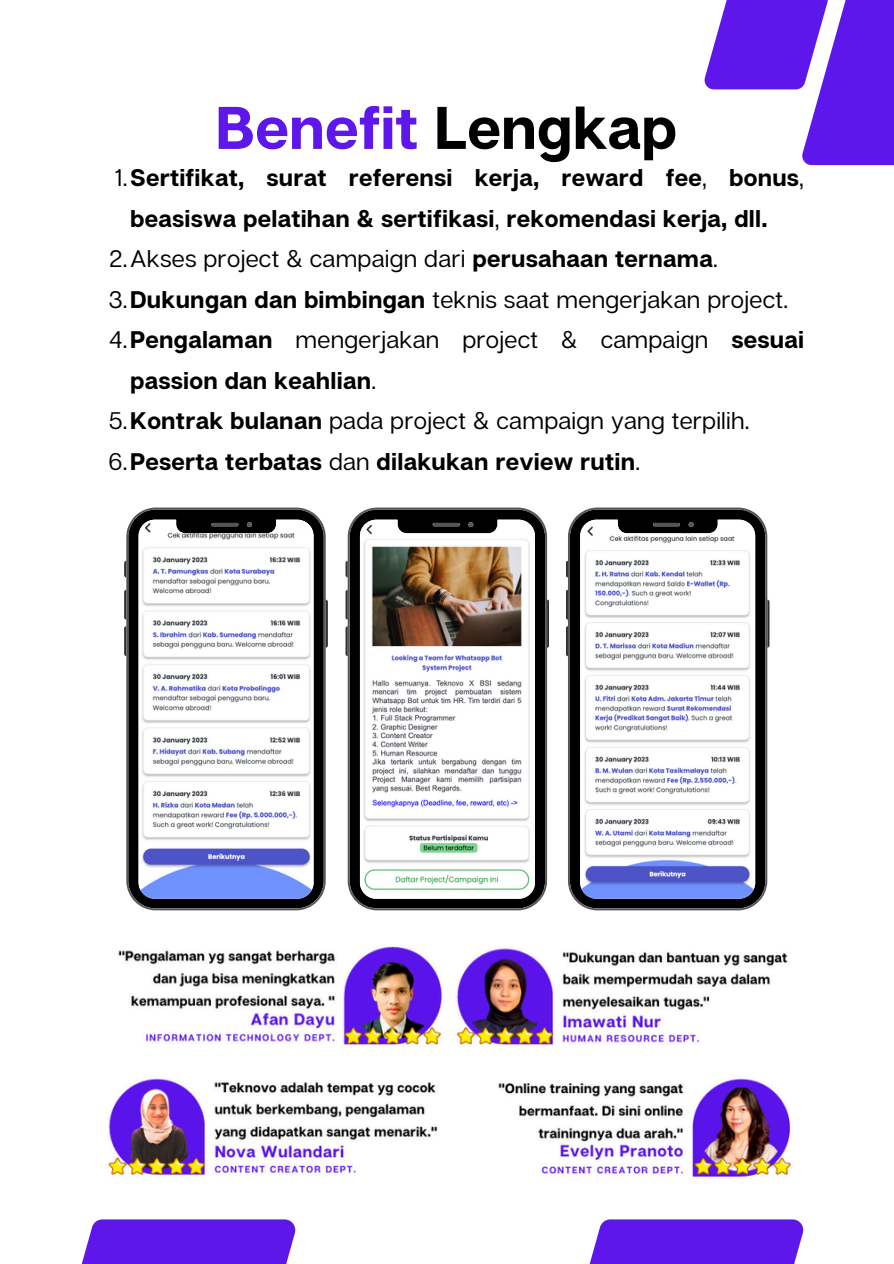
<style>
.page{position:relative;width:894px;height:1264px;background:#fff}
.page>*{position:absolute;margin:0;border:0;box-sizing:border-box;transform-origin:0 0}
.t1{font:700 60px "Articulat CF";color:#5e17eb}
.t2{font:700 24px/40.5px "Articulat CF";letter-spacing:.01em;color:#000}
.t3{font:24px "Articulat CF";letter-spacing:.01em;color:#000}
.s1{color:#000}
.s2{font-weight:400}
.s3{font-weight:700}
</style>
<div class="page">
<svg style="left:124px;top:561px;width:2px;height:16px"></svg>
<svg style="left:124px;top:589px;width:2px;height:30px"></svg>
<svg style="left:124px;top:626px;width:2px;height:30px"></svg>
<svg style="left:325px;top:599px;width:3px;height:48px"></svg>
<svg style="left:126px;top:507px;width:199px;height:403px"></svg>
<svg style="left:345px;top:561px;width:2px;height:16px"></svg>
<svg style="left:345px;top:590px;width:2px;height:29px"></svg>
<svg style="left:345px;top:626px;width:2px;height:30px"></svg>
<svg style="left:547px;top:599px;width:2px;height:48px"></svg>
<svg style="left:347px;top:507px;width:200px;height:403px"></svg>
<svg style="left:566px;top:561px;width:1px;height:16px"></svg>
<svg style="left:566px;top:590px;width:1px;height:29px"></svg>
<svg style="left:566px;top:626px;width:1px;height:30px"></svg>
<svg style="left:767px;top:599px;width:2px;height:48px"></svg>
<svg style="left:567px;top:507px;width:200px;height:403px"></svg>
<svg style="left:82px;top:1219px;width:214px;height:44px;background:#6724ec"></svg>
<svg style="left:590px;top:1219px;width:214px;height:44px;background:#6724ec"></svg>
<svg style="left:704px;top:0;width:189px;height:165px"></svg>
<img style="left:108px;top:946px;width:683px;height:231px">
<p class="t1" style="left:215px;top:90px;width:463px">Benefit <span class="s1">Lengkap</span></p>
<h1 class="t2" style="left:130px;top:157px;width:675px;text-indent:-15px"><span class="s2">1.</span>Sertifikat, surat referensi kerja, reward fee<span class="s2">,</span> bonus<span class="s2">, </span>beasiswa pelatihan &amp; sertifikasi<span class="s2">,</span> rekomendasi kerja, dll.</h1>
<p class="t3" style="left:109px;top:243px;width:609px">2.Akses project &amp; campaign dari <span class="s3">perusahaan ternama</span>.</p>
<p class="t3" style="left:109px;top:284px;width:680px">3.<span class="s3">Dukungan dan bimbingan</span> teknis saat mengerjakan project.</p>
<p class="t2" style="left:130px;top:319px;width:675px;text-indent:-21px"><span class="s2">4.</span>Pengalaman <span class="s2">mengerjakan project &amp; campaign</span> sesuai passion dan keahlian<span class="s2">.</span></p>
<p class="t3" style="left:109px;top:405px;width:642px">5.<span class="s3">Kontrak bulanan</span> pada project &amp; campaign yang terpilih.</p>
<p class="t2" style="left:109px;top:440px;width:533px"><span class="s2">6.</span>Peserta terbatas <span class="s2">dan</span> dilakukan review rutin<span class="s2">.</span></p>
</div>
